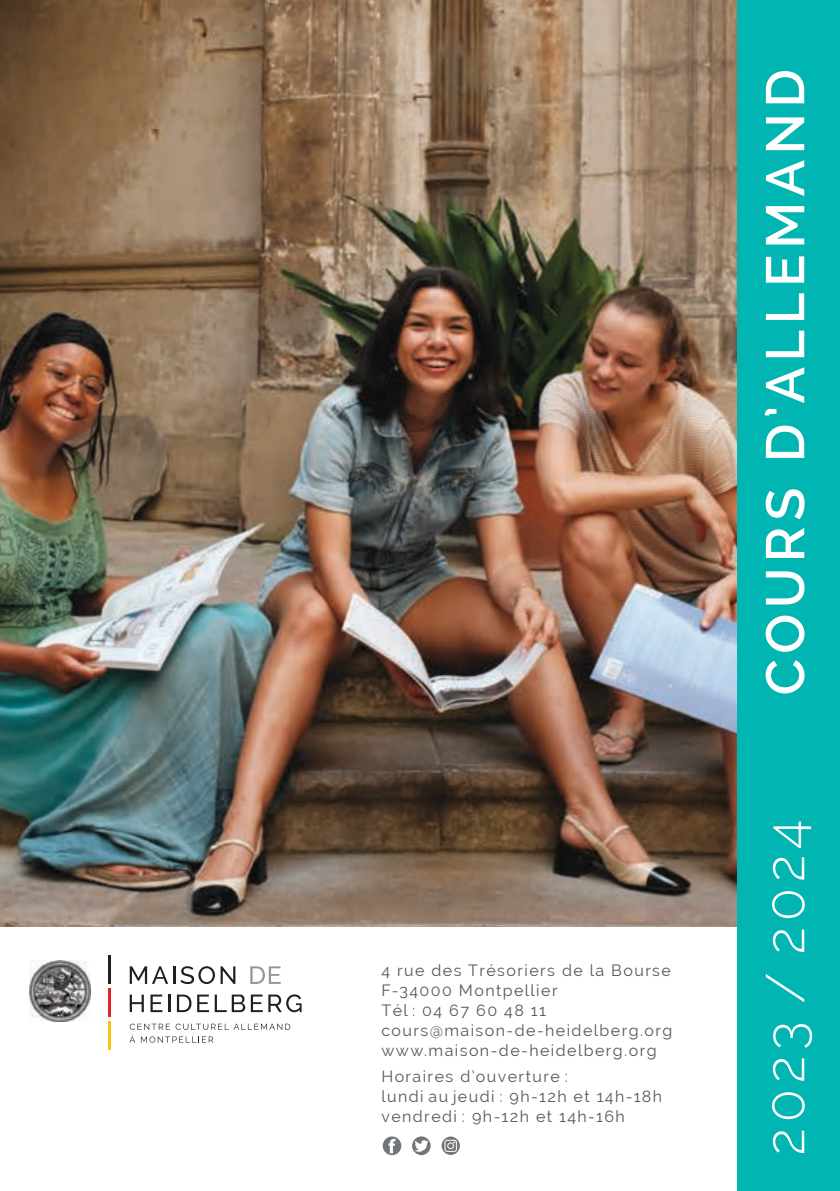
<style>
.page{position:relative;width:840px;height:1191px;background:#fff}
.page>*{position:absolute;margin:0;border:0;box-sizing:border-box;transform-origin:0 0}
.t1{font:600 54px "Raleway";letter-spacing:.1em;color:#fff}
.t2{font:300 54px "Raleway";letter-spacing:.1em;color:#fff}
.t3{font:16px/20px "Raleway";letter-spacing:.09em;color:#57585a}
</style>
<div class="page">
<img style="left:0;top:0;width:737px;height:926px">
<svg style="left:130px;top:966px;width:105px;height:18px"></svg>
<svg style="left:250px;top:966px;width:30px;height:18px"></svg>
<img style="left:29px;top:960px;width:61px;height:61px">
<svg style="left:129px;top:1023px;width:161px;height:19px"></svg>
<svg style="left:130px;top:994px;width:14px;height:18px"></svg>
<svg style="left:150px;top:994px;width:12px;height:18px"></svg>
<svg style="left:168px;top:994px;width:2px;height:18px"></svg>
<svg style="left:177px;top:994px;width:14px;height:18px"></svg>
<svg style="left:197px;top:994px;width:48px;height:18px"></svg>
<svg style="left:251px;top:994px;width:11px;height:18px"></svg>
<svg style="left:268px;top:994px;width:33px;height:18px"></svg>
<hr style="left:108px;top:955px;width:2px;height:28px;background:#231f20">
<hr style="left:108px;top:988px;width:2px;height:28px;background:#e62029">
<hr style="left:108px;top:1021px;width:2px;height:28px;background:#fec210">
<svg style="left:382px;top:1136px;width:49px;height:20px"></svg>
<svg style="left:441px;top:1136px;width:18px;height:19px"></svg>
<svg style="left:444px;top:1139px;width:13px;height:13px"></svg>
<div style="left:737px;top:0;width:102px;height:1191px;background:#00b5b2"></div>
<p class="t3" style="left:381px;top:960px;width:292px">4 rue des Trésoriers de la Bourse<br>F-34000 Montpellier<br>Tél : 04 67 60 48 11 cours@maison-de-heidelberg.org www.maison-de-heidelberg.org</p>
<p class="t3" style="left:381px;top:1066px;width:282px">Horaires d’ouverture :<br>lundi au jeudi : 9h-12h et 14h-18h vendredi : 9h-12h et 14h-16h</p>
<h1 class="t1" style="left:753px;top:695px;width:628px;rotate:-90deg">COURS D’ALLEMAND</h1>
<h1 class="t2" style="left:753px;top:1156px;width:337px;rotate:-90deg">2023 / 2024</h1>
</div>
